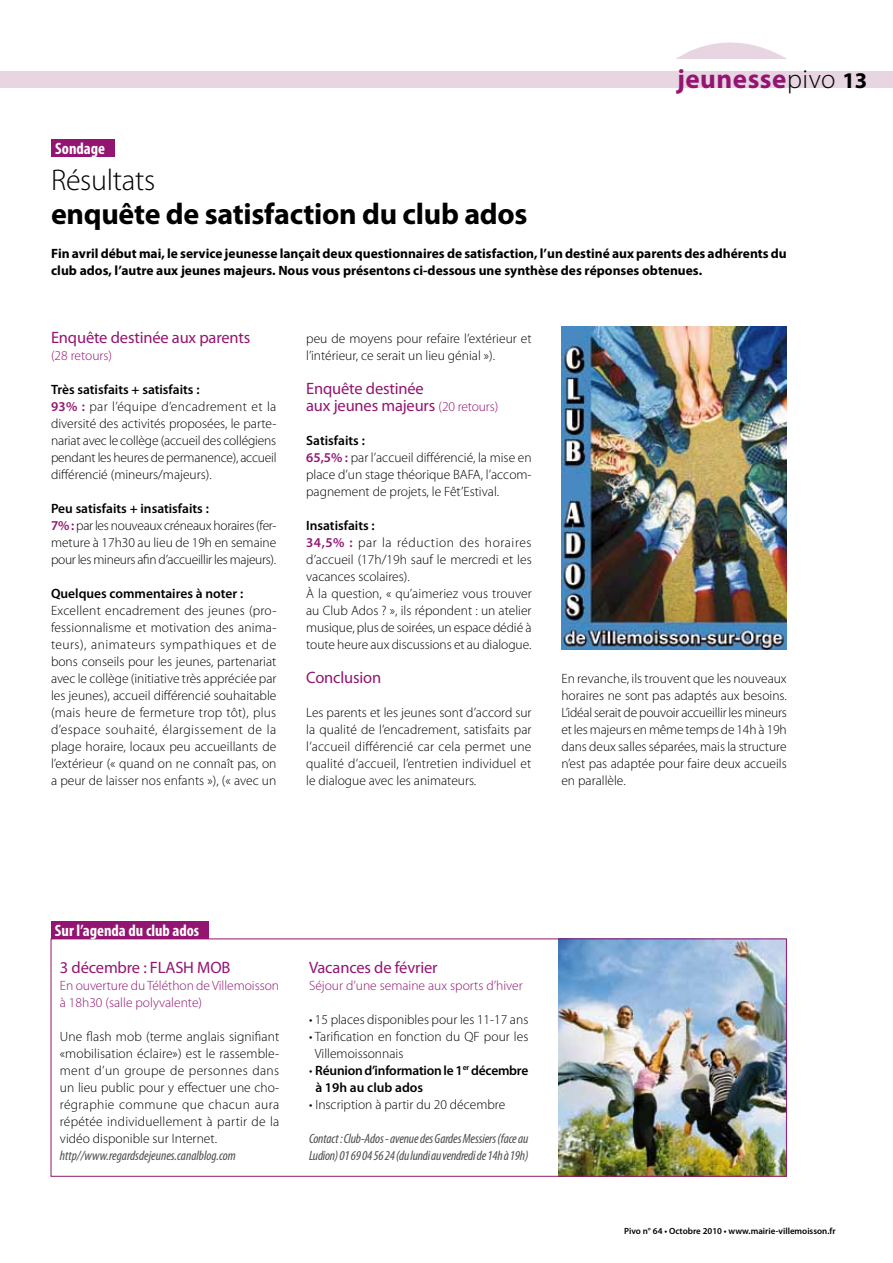
<style>
.page{position:relative;width:893px;height:1263px;background:#fff}
.page>*{position:absolute;margin:0;border:0;box-sizing:border-box;transform-origin:0 0}
.t1{font:700 30px "Myriad Pro";letter-spacing:-.01em;color:#000}
.t2{font:300 30px "Myriad Pro";letter-spacing:-.01em;color:#000}
.t3{font:700 27px "Myriad Pro";letter-spacing:.02em;color:#931571}
.t4{font:16.5px/17px "Myriad Pro";letter-spacing:-.01em;color:#931571}
.t5{font:700 condensed 16.5px "Myriad Pro";color:#fff}
.t6{font:300 13.5px/17px "Myriad Pro";color:#000}
.t7{font:700 13.5px/17px "Myriad Pro";color:#000}
.t8{font:300 13.5px/17px "Myriad Pro";letter-spacing:-.02em;color:#000}
.t9{font:italic condensed 13.5px/17px "Myriad Pro";letter-spacing:-.01em;color:#4b4b4d}
.t10{font:300 13.5px/17px "Myriad Pro";color:#931571}
.t11{font:600 13.5px/17px "Myriad Pro";letter-spacing:-.005em;color:#000}
.t12{font:600 9px "Myriad Pro";color:#000}
.s1{font-weight:300;color:#000}
.s2{font-size:22.5px;color:#000}
.s3{font-weight:600}
.s4{font-weight:600;color:#931571}
.s5{font-weight:300;font-size:13.5px}
.s6{font-weight:300}
</style>
<div class="page">
<img style="left:558px;top:940px;width:227px;height:235px">
<div style="left:51px;top:139px;width:64px;height:17px;background:#931571"></div>
<div style="left:0;top:71px;width:893px;height:17px;background:#e7d5e2"></div>
<svg style="left:676px;top:42px;width:111px;height:17px"></svg>
<img style="left:561px;top:326px;width:226px;height:323px">
<div style="left:51px;top:938px;width:736px;height:239px;border:1px solid #931571"></div>
<div style="left:51px;top:921px;width:157px;height:17px;background:#931571"></div>
<h2 class="t3" style="left:677px;top:61px;width:192px">jeunesse<span class="s1">pivo</span> <span class="s2">13</span></h2>
<p class="t5" style="left:55px;top:138px;width:51px">Sondage</p>
<h1 class="t2" style="left:51px;top:164px;width:106px">Résultats</h1>
<h1 class="t1" style="left:51px;top:194px;width:478px">enquête de satisfaction du club ados</h1>
<p class="t7" style="left:51px;top:245px;width:737px">Fin avril début mai, le service jeunesse lançait deux questionnaires de satisfaction, l’un destiné aux parents des adhérents du club ados, l’autre aux jeunes majeurs. Nous vous présentons ci-dessous une synthèse des réponses obtenues.</p>
<p class="t4" style="left:51px;top:329px;width:201px">Enquête destinée aux parents</p>
<p class="t10" style="left:51px;top:347px;width:63px">(28 retours)</p>
<p class="t6" style="left:51px;top:381px;width:227px"><span class="s3">Très satisfaits + satisfaits :<br></span><span class="s4">93% :</span> par l’équipe d’encadrement et la diversité des activités proposées, le parte&shy;nariat avec le collège (accueil des collégiens pendant les heures de permanence), accueil différencié (mineurs/majeurs).</p>
<p class="t8" style="left:51px;top:500px;width:227px"><span class="s3">Peu satisfaits + insatisfaits :<br></span><span class="s4">7% :</span> par les nouveaux créneaux horaires (fer&shy;meture à 17h30 au lieu de 19h en semaine pour les mineurs afin d’accueillir les majeurs).</p>
<p class="t11" style="left:51px;top:585px;width:194px">Quelques commentaires à noter :</p>
<p class="t6" style="left:51px;top:603px;width:227px;text-align:justify">Excellent encadrement des jeunes (pro&shy;fessionnalisme et motivation des anima&shy;teurs), animateurs sympathiques et de bons conseils pour les jeunes, partenariat avec le collège (initiative très appréciée par les jeunes), accueil différencié souhaitable (mais heure de fermeture trop tôt), plus d’espace souhaité, élargissement de la plage horaire, locaux peu accueillants de l’extérieur (« quand on ne connaît pas, on a peur de laisser nos enfants »), (« avec un</p>
<p class="t6" style="left:306px;top:330px;width:227px">peu de moyens pour refaire l’extérieur et l’intérieur, ce serait un lieu génial »).</p>
<p class="t4" style="left:306px;top:380px;width:194px">Enquête destinée<br>aux jeunes majeurs <span class="s5">(20 retours)</span></p>
<p class="t6" style="left:306px;top:432px;width:227px"><span class="s3">Satisfaits :<br></span><span class="s4">65,5% :</span> par l’accueil différencié, la mise en place d’un stage théorique BAFA, l’accom&shy;pagnement de projets, le Fêt’Estival.</p>
<p class="t6" style="left:306px;top:517px;width:227px"><span class="s3">Insatisfaits :<br></span><span class="s4">34,5% :</span> par la réduction des horaires d’accueil (17h/19h sauf le mercredi et les vacances scolaires).<br>À la question, « qu’aimeriez vous trouver au Club Ados ? », ils répondent : un atelier musique, plus de soirées, un espace dédié à toute heure aux discussions et au dialogue.</p>
<p class="t4" style="left:306px;top:669px;width:77px">Conclusion</p>
<p class="t6" style="left:306px;top:705px;width:227px;text-align:justify">Les parents et les jeunes sont d’accord sur la qualité de l’encadrement, satisfaits par l’accueil différencié car cela permet une qualité d’accueil, l’entretien individuel et le dialogue avec les animateurs.</p>
<p class="t6" style="left:561px;top:671px;width:227px;text-align:justify">En revanche, ils trouvent que les nouveaux horaires ne sont pas adaptés aux besoins.<br>L’idéal serait de pouvoir accueillir les mineurs et les majeurs en même temps de 14h à 19h dans deux salles séparées, mais la structure n’est pas adaptée pour faire deux accueils en parallèle.</p>
<p class="t5" style="left:55px;top:920px;width:146px">Sur l’agenda du club ados</p>
<p class="t4" style="left:60px;top:958px;width:172px">3 décembre : FLASH MOB</p>
<p class="t10" style="left:60px;top:977px;width:221px">En ouverture du Téléthon de Villemoisson à 18h30 (salle polyvalente)</p>
<p class="t6" style="left:60px;top:1028px;width:221px;text-align:justify">Une flash mob (terme anglais signifiant «mobilisation éclaire») est le rassemble&shy;ment d’un groupe de personnes dans un lieu public pour y effectuer une cho&shy;régraphie commune que chacun aura répétée individuellement à partir de la vidéo disponible sur Internet.</p>
<p class="t9" style="left:60px;top:1146px;width:177px">http//www.regardsdejeunes.canalblog.com</p>
<p class="t4" style="left:309px;top:958px;width:130px">Vacances de février</p>
<p class="t10" style="left:309px;top:977px;width:215px">Séjour d’une semaine aux sports d’hiver</p>
<p class="t6" style="left:309px;top:1011px;width:221px">• 15 places disponibles pour les 11-17 ans</p>
<p class="t6" style="left:315px;top:1028px;width:215px;text-indent:-6px">• Tarification en fonction du QF pour les<br>Villemoissonnais</p>
<p class="t11" style="left:315px;top:1061px;width:215px;text-indent:-6px"><span class="s6">•</span> Réunion d’information le 1<sup>er</sup> décembre à 19h au club ados</p>
<p class="t6" style="left:309px;top:1096px;width:198px">• Inscription à partir du 20 décembre</p>
<p class="t9" style="left:309px;top:1129px;width:221px">Contact : Club-Ados - avenue des Gardes Messiers (face au<br>Ludion) 01 69 04 56 24 (du lundi au vendredi de 14h à 19h)</p>
<p class="t12" style="left:624px;top:1226px;width:213px">Pivo n° 64 • Octobre 2010 • www.mairie-villemoisson.fr</p>
</div>
